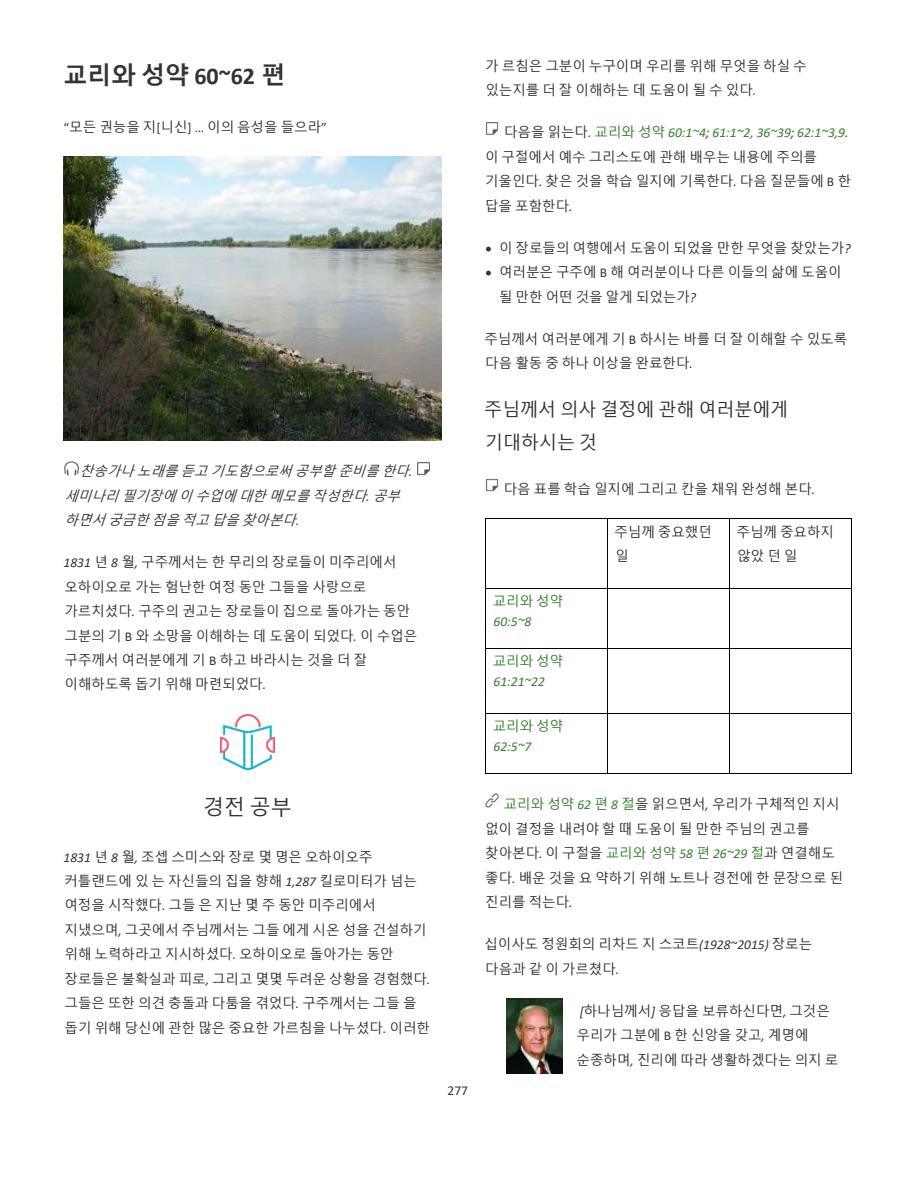
<style>
.page{position:relative;width:918px;height:1188px;background:#fff}
.page>*{position:absolute;margin:0;border:0;box-sizing:border-box;transform-origin:0 0}
.t1{font:700 24px "Malgun Gothic";color:#333}
.t2{font:21px "Malgun Gothic";color:#333}
.t3{font:18px/32.5px "Malgun Gothic";color:#333}
.t4{font:13.5px/24.5px "Malgun Gothic";color:#333}
.t5{font:italic 13.5px/24.5px "Malgun Gothic";color:#333}
.t6{font:italic 13.5px/20px "Calibri";color:#33802a}
.t7{font:13.5px "Calibri";color:#333}
.s1{font-family:"Calibri"}
.s2{font-family:"Calibri";font-style:italic}
.s3{color:#33802a}
.s4{font-family:"Calibri";font-style:italic;color:#33802a}
.s5{font-family:"Malgun Gothic";font-style:normal}
</style>
<div class="page">
<hr style="left:486px;top:518px;width:121px;height:1px;background:#000">
<hr style="left:608px;top:518px;width:121px;height:1px;background:#000">
<hr style="left:730px;top:518px;width:121px;height:1px;background:#000">
<hr style="left:485px;top:519px;width:1px;height:69px;background:#000">
<hr style="left:607px;top:519px;width:1px;height:69px;background:#000">
<hr style="left:729px;top:519px;width:1px;height:69px;background:#000">
<hr style="left:851px;top:519px;width:1px;height:69px;background:#000">
<hr style="left:486px;top:588px;width:121px;height:1px;background:#000">
<hr style="left:608px;top:588px;width:121px;height:1px;background:#000">
<hr style="left:730px;top:588px;width:121px;height:1px;background:#000">
<hr style="left:485px;top:589px;width:1px;height:59px;background:#000">
<hr style="left:607px;top:589px;width:1px;height:59px;background:#000">
<hr style="left:729px;top:589px;width:1px;height:59px;background:#000">
<hr style="left:851px;top:589px;width:1px;height:59px;background:#000">
<hr style="left:486px;top:648px;width:121px;height:1px;background:#000">
<hr style="left:608px;top:648px;width:121px;height:1px;background:#000">
<hr style="left:730px;top:648px;width:121px;height:1px;background:#000">
<hr style="left:485px;top:649px;width:1px;height:64px;background:#000">
<hr style="left:607px;top:649px;width:1px;height:64px;background:#000">
<hr style="left:729px;top:649px;width:1px;height:64px;background:#000">
<hr style="left:851px;top:649px;width:1px;height:64px;background:#000">
<hr style="left:486px;top:713px;width:121px;height:1px;background:#000">
<hr style="left:608px;top:713px;width:121px;height:1px;background:#000">
<hr style="left:730px;top:713px;width:121px;height:1px;background:#000">
<hr style="left:485px;top:714px;width:1px;height:59px;background:#000">
<hr style="left:486px;top:773px;width:121px;height:1px;background:#000">
<hr style="left:607px;top:714px;width:1px;height:59px;background:#000">
<hr style="left:608px;top:773px;width:121px;height:1px;background:#000">
<hr style="left:729px;top:714px;width:1px;height:59px;background:#000">
<hr style="left:730px;top:773px;width:121px;height:1px;background:#000">
<hr style="left:851px;top:714px;width:1px;height:59px;background:#000">
<img style="left:64px;top:157px;width:378px;height:283px">
<img style="left:64px;top:461px;width:15px;height:15px">
<img style="left:417px;top:462px;width:13px;height:13px">
<img style="left:221px;top:714px;width:54px;height:55px">
<img style="left:485px;top:122px;width:14px;height:13px">
<img style="left:485px;top:478px;width:14px;height:14px">
<img style="left:485px;top:793px;width:14px;height:15px">
<img style="left:507px;top:999px;width:56px;height:74px">
<h1 class="t1" style="left:64px;top:61px;width:223px">교리와 성약 <span class="s1">60~62</span> 편</h1>
<p class="t4" style="left:64px;top:115px;width:265px"><span class="s1">“</span>모든 권능을 지<span class="s1">[</span>니신<span class="s1">] …</span> 이의 음성을 들으라<span class="s1">”</span></p>
<p class="t5" style="left:64px;top:459px;width:351px;text-indent:15px">찬송가나 노래를 듣고 기도함으로써 공부할 준비를 한다<span class="s1">. </span>세미나리 필기장에 이 수업에 대한 메모를 작성한다<span class="s1">.</span> 공부 하면서 궁금한 점을 적고 답을 찾아본다<span class="s1">.</span></p>
<p class="t4" style="left:64px;top:551px;width:355px"><span class="s2">1831</span> 년 <span class="s2">8</span> 월<span class="s2">,</span> 구주께서는 한 무리의 장로들이 미주리에서 오하이오로 가는 험난한 여정 동안 그들을 사랑으로 가르치셨다<span class="s2">.</span> 구주의 권고는 장로들이 집으로 돌아가는 동안 그분의 기 <span class="s1">B</span> 와 소망을 이해하는 데 도움이 되었다<span class="s2">.</span> 이 수업은 구주께서 여러분에게 기 <span class="s1">B</span> 하고 바라시는 것을 더 잘 이해하도록 돕기 위해 마련되었다<span class="s2">.</span></p>
<h2 class="t2" style="left:203px;top:796px;width:90px">경전 공부</h2>
<p class="t4" style="left:64px;top:845px;width:368px"><span class="s2">1831</span> 년 <span class="s2">8</span> 월<span class="s2">,</span> 조셉 스미스와 장로 몇 명은 오하이오주 커틀랜드에 있 는 자신들의 집을 향해 <span class="s2">1,287</span> 킬로미터가 넘는 여정을 시작했다<span class="s2">.</span> 그들 은 지난 몇 주 동안 미주리에서 지냈으며<span class="s2">,</span> 그곳에서 주님께서는 그들 에게 시온 성을 건설하기 위해 노력하라고 지시하셨다<span class="s2">.</span> 오하이오로 돌아가는 동안 장로들은 불확실과 피로<span class="s2">,</span> 그리고 몇몇 두려운 상황을 경험했다<span class="s2">. </span>그들은 또한 의견 충돌과 다툼을 겪었다<span class="s2">.</span> 구주께서는 그들 을 돕기 위해 당신에 관한 많은 중요한 가르침을 나누셨다<span class="s2">.</span> 이러한</p>
<p class="t4" style="left:485px;top:54px;width:323px">가 르침은 그분이 누구이며 우리를 위해 무엇을 하실 수 있는지를 더 잘 이해하는 데 도움이 될 수 있다<span class="s2">.</span></p>
<p class="t4" style="left:485px;top:120px;width:368px;text-indent:19px">다음을 읽는다<span class="s2">.</span> <span class="s3">교리와 성약</span> <span class="s4">60:1~4</span><span class="s2">;</span> <span class="s4">61:1~2, 36~39</span><span class="s2">;</span> <span class="s4">62:1~3,9</span><span class="s2">. </span>이 구절에서 예수 그리스도에 관해 배우는 내용에 주의를 기울인다<span class="s2">.</span> 찾은 것을 학습 일지에 기록한다<span class="s2">.</span> 다음 질문들에 <span class="s1">B</span> 한 답을 포함한다<span class="s2">.</span></p>
<p class="t4" style="left:486px;top:236px;width:367px">• 이 장로들의 여행에서 도움이 되었을 만한 무엇을 찾았는가<span class="s2">?</span></p>
<p class="t4" style="left:499px;top:260px;width:344px;text-indent:-14px">• 여러분은 구주에 <span class="s1">B</span> 해 여러분이나 다른 이들의 삶에 도움이 될 만한 어떤 것을 알게 되었는가<span class="s2">?</span></p>
<p class="t4" style="left:484px;top:327px;width:364px">주님께서 여러분에게 기 <span class="s1">B</span> 하시는 바를 더 잘 이해할 수 있도록 다음 활동 중 하나 이상을 완료한다<span class="s2">.</span></p>
<h3 class="t3" style="left:484px;top:394px;width:306px">주님께서 의사 결정에 관해 여러분에게 기대하시는 것</h3>
<p class="t4" style="left:504px;top:477px;width:313px">다음 표를 학습 일지에 그리고 칸을 채워 완성해 본다<span class="s2">.</span></p>
<p class="t4" style="left:614px;top:520px;width:99px">주님께 중요했던 일</p>
<p class="t4" style="left:737px;top:520px;width:99px">주님께 중요하지 않았던일</p>
<p class="t6" style="left:493px;top:591px;width:72px"><span class="s5">교리와 성약<br></span>60:5~8</p>
<p class="t6" style="left:493px;top:651px;width:72px"><span class="s5">교리와 성약<br></span>61:21~22</p>
<p class="t6" style="left:493px;top:716px;width:72px"><span class="s5">교리와 성약<br></span>62:5~7</p>
<p class="t7" style="left:448px;top:1081px;width:22px">277</p>
<p class="t4" style="left:485px;top:793px;width:360px;text-indent:19px"><span class="s3">교리와 성약</span> <span class="s4">62</span> <span class="s3">편</span> <span class="s4">8</span> <span class="s3">절</span>을 읽으면서<span class="s2">,</span> 우리가 구체적인 지시 없이 결정을 내려야 할 때 도움이 될 만한 주님의 권고를 찾아본다<span class="s2">.</span> 이 구절을 <span class="s3">교리와 성약</span> <span class="s4">58</span> <span class="s3">편</span> <span class="s4">26~29</span> <span class="s3">절</span>과 연결해도 좋다<span class="s2">.</span> 배운 것을 요 약하기 위해 노트나 경전에 한 문장으로 된 진리를 적는다<span class="s2">.</span></p>
<p class="t4" style="left:484px;top:932px;width:329px">십이사도 정원회의 리차드 지 스코트<span class="s2">(1928~2015)</span> 장로는 다음과 같 이 가르쳤다<span class="s2">.</span></p>
<p class="t4" style="left:577px;top:999px;width:263px"><span class="s2">[</span>하나님께서<span class="s2">]</span> 응답을 보류하신다면<span class="s2">,</span> 그것은 우리가 그분에 <span class="s1">B</span> 한 신앙을 갖고<span class="s2">,</span> 계명에 순종하며<span class="s2">,</span> 진리에 따라 생활하겠다는 의지 로</p>
</div>
